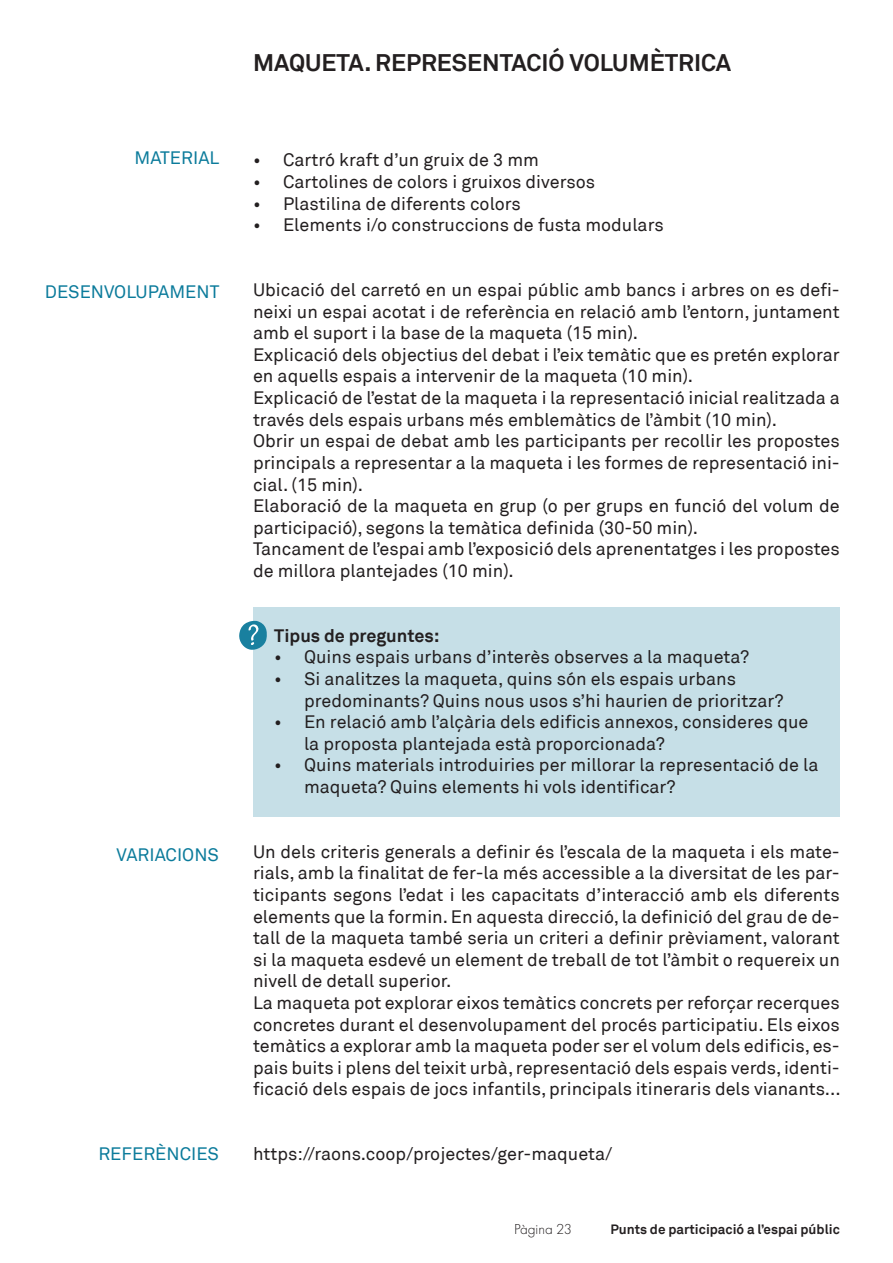
<style>
.page{position:relative;width:893px;height:1263px;background:#fff}
.page>*{position:absolute;margin:0;border:0;box-sizing:border-box;transform-origin:0 0}
.Titol_16pt{font:700 24px "Akkurat";color:#231f20}
.Text_13pt{font:18px/21.6px "Akkurat";color:#231f20}
.Text_13pt-2{font:18px "Akkurat";color:#0b7b9b}
.Text_13pt-3{font:700 18px "Akkurat";color:#231f20}
.t1{font:300 15px "Futura PT";color:#231f20}
.t2{font:700 13.5px "Akkurat";color:#231f20}
</style>
<div class="page">
<div style="left:253px;top:607px;width:587px;height:209px;background:#c6dfe7"></div>
<svg style="left:239px;top:621px;width:28px;height:29px"></svg>
<p class="Titol_16pt" style="left:253px;top:47px;width:480px">MAQUETA. REPRESENTACIÓ VOLUMÈTRICA</p>
<p class="Text_13pt-2" style="left:135px;top:147px;width:86px">MATERIAL</p>
<p class="Text_13pt" style="left:253px;top:150px;width:288px">• Cartró kraft d’un gruix de 3 mm</p>
<p class="Text_13pt" style="left:253px;top:171px;width:344px">• Cartolines de colors i gruixos diversos</p>
<p class="Text_13pt" style="left:253px;top:193px;width:269px">• Plastilina de diferents colors</p>
<p class="Text_13pt" style="left:253px;top:215px;width:412px">• Elements i/o construccions de fusta modulars</p>
<p class="Text_13pt-2" style="left:45px;top:281px;width:176px">DESENVOLUPAMENT</p>
<p class="Text_13pt" style="left:253px;top:279px;width:588px;text-align:justify">Ubicació del carretó en un espai públic amb bancs i arbres on es defi&shy;neixi un espai acotat i de referència en relació amb l’entorn, juntament amb el suport i la base de la maqueta (15 min).</p>
<p class="Text_13pt" style="left:253px;top:344px;width:588px">Explicació dels objectius del debat i l’eix temàtic que es pretén explorar en aquells espais a intervenir de la maqueta (10 min).</p>
<p class="Text_13pt" style="left:253px;top:387px;width:588px">Explicació de l’estat de la maqueta i la representació inicial realitzada a través dels espais urbans més emblemàtics de l’àmbit (10 min).</p>
<p class="Text_13pt" style="left:253px;top:431px;width:588px;text-align:justify">Obrir un espai de debat amb les participants per recollir les propostes principals a representar a la maqueta i les formes de representació ini&shy;cial. (15 min).</p>
<p class="Text_13pt" style="left:253px;top:495px;width:588px">Elaboració de la maqueta en grup (o per grups en funció del volum de participació), segons la temàtica definida (30-50 min).</p>
<p class="Text_13pt" style="left:253px;top:539px;width:588px">Tancament de l’espai amb l’exposició dels aprenentatges i les propostes de millora plantejades (10 min).</p>
<p class="Text_13pt-3" style="left:274px;top:624px;width:167px">Tipus de preguntes:</p>
<p class="Text_13pt" style="left:274px;top:647px;width:477px">• Quins espais urbans d’interès observes a la maqueta?</p>
<p class="Text_13pt" style="left:304px;top:668px;width:481px;text-indent:-30px">• Si analitzes la maqueta, quins són els espais urbans predominants? Quins nous usos s’hi haurien de prioritzar?</p>
<p class="Text_13pt" style="left:304px;top:711px;width:506px;text-indent:-30px">• En relació amb l’alçària dels edificis annexos, consideres que la proposta plantejada està proporcionada?</p>
<p class="Text_13pt" style="left:304px;top:755px;width:516px;text-indent:-30px">• Quins materials introduiries per millorar la representació de la maqueta? Quins elements hi vols identificar?</p>
<p class="Text_13pt-2" style="left:117px;top:844px;width:104px">VARIACIONS</p>
<p class="Text_13pt" style="left:253px;top:841px;width:588px;text-align:justify">Un dels criteris generals a definir és l’escala de la maqueta i els mate&shy;rials, amb la finalitat de fer-la més accessible a la diversitat de les par&shy;ticipants segons l’edat i les capacitats d’interacció amb els diferents elements que la formin. En aquesta direcció, la definició del grau de de&shy;tall de la maqueta també seria un criteri a definir prèviament, valorant si la maqueta esdevé un element de treball de tot l’àmbit o requereix un nivell de detall superior.</p>
<p class="Text_13pt" style="left:253px;top:992px;width:589px;text-align:justify">La maqueta pot explorar eixos temàtics concrets per reforçar recerques concretes durant el desenvolupament del procés participatiu. Els eixos temàtics a explorar amb la maqueta poder ser el volum dels edificis, es&shy;pais buits i plens del teixit urbà, representació dels espais verds, identi&shy;ficació dels espais de jocs infantils, principals itineraris dels vianants...</p>
<p class="Text_13pt-2" style="left:98px;top:1144px;width:122px">REFERÈNCIES</p>
<p class="Text_13pt" style="left:253px;top:1143px;width:361px">https://raons.coop/projectes/ger-maqueta/</p>
<p class="t1" style="left:514px;top:1220px;width:59px">Pàgina 23</p>
<p class="t2" style="left:610px;top:1221px;width:231px">Punts de participació a l’espai públic</p>
</div>
